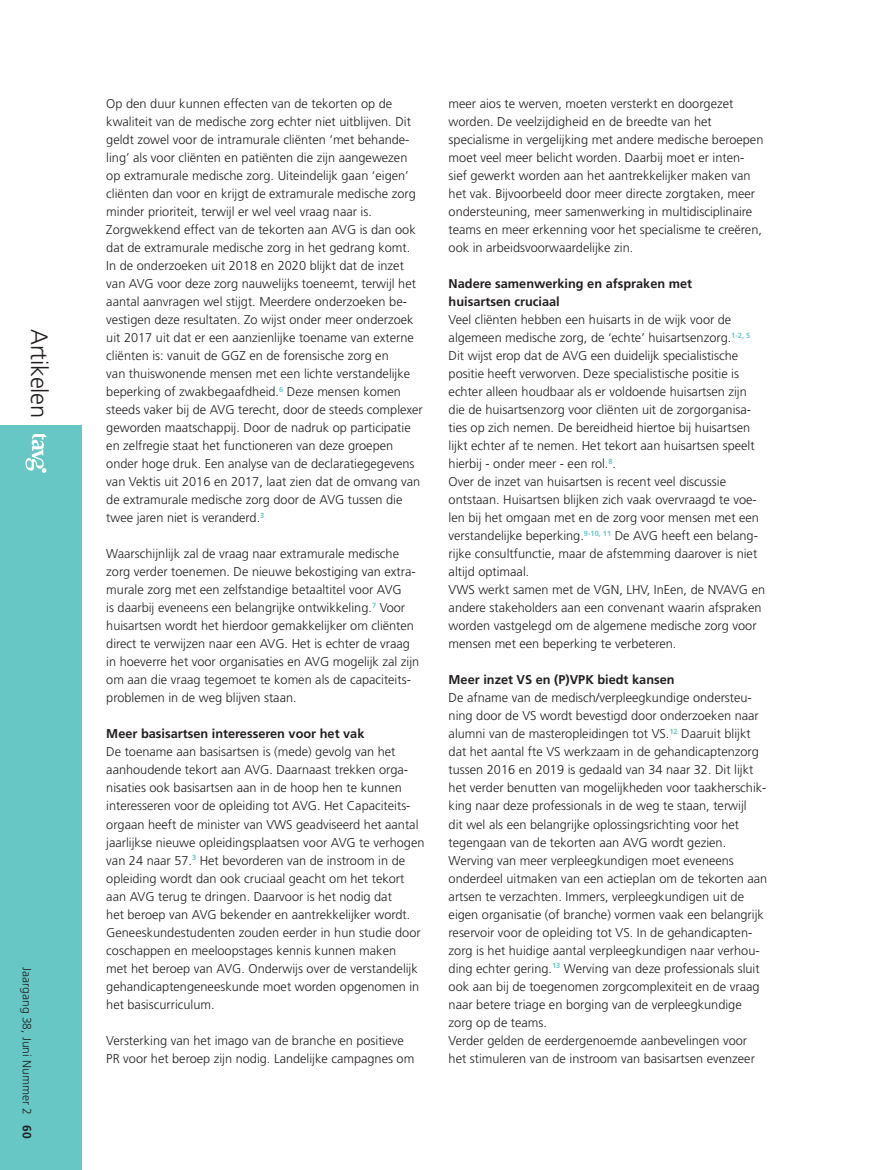
<style>
.page{position:relative;width:893px;height:1170px;background:#fff}
.page>*{position:absolute;margin:0;border:0;box-sizing:border-box;transform-origin:0 0}
.t1{font:300 23.7px "Frutiger LT Std";letter-spacing:-.01em;color:#231f20}
.tussenkop{font:300 12.75px/18px "Frutiger LT Std";color:#231f20}
.tussenkop-2{font:700 12.75px/18px "Frutiger LT Std";color:#231f20}
.t2{font:300 12px "Frutiger LT Std";color:#231f20}
.s1{font-weight:700}
</style>
<div class="page">
<div style="left:0;top:425px;width:81px;height:744px;background:#66c7c5"></div>
<svg style="left:26px;top:434px;width:20px;height:39px"></svg>
<p class="t1" style="left:53px;top:329px;width:91px;rotate:90deg">Artikelen</p>
<p class="t2" style="left:34px;top:967px;width:172px;rotate:90deg">Jaargang 38, Juni Nummer 2 <span class="s1">60</span></p>
<p class="tussenkop" style="left:106px;top:95px;width:311px">Op den duur kunnen effecten van de tekorten op de kwaliteit van de medische zorg echter niet uitblijven. Dit geldt zowel voor de intramurale cliënten ‘met behande&shy;ling’ als voor cliënten en patiënten die zijn aangewezen op extramurale medische zorg. Uiteindelijk gaan ‘eigen’ cliënten dan voor en krijgt de extramurale medische zorg minder prioriteit, terwijl er wel veel vraag naar is.</p>
<p class="tussenkop" style="left:106px;top:221px;width:318px">Zorgwekkend effect van de tekorten aan AVG is dan ook dat de extramurale medische zorg in het gedrang komt.<br>In de onderzoeken uit 2018 en 2020 blijkt dat de inzet van AVG voor deze zorg nauwelijks toeneemt, terwijl het aantal aanvragen wel stijgt. Meerdere onderzoeken be&shy;vestigen deze resultaten. Zo wijst onder meer onderzoek uit 2017 uit dat er een aanzienlijke toename van externe cliënten is: vanuit de GGZ en de forensische zorg en<br>van thuiswonende mensen met een lichte verstandelijke beperking of zwakbegaafdheid.<sup>6</sup> Deze mensen komen steeds vaker bij de AVG terecht, door de steeds complexer geworden maatschappij. Door de nadruk op participatie en zelfregie staat het functioneren van deze groepen onder hoge druk. Een analyse van de declaratiegegevens van Vektis uit 2016 en 2017, laat zien dat de omvang van de extramurale medische zorg door de AVG tussen die twee jaren niet is veranderd.<sup>3</sup></p>
<p class="tussenkop" style="left:106px;top:545px;width:314px">Waarschijnlijk zal de vraag naar extramurale medische zorg verder toenemen. De nieuwe bekostiging van extra&shy;murale zorg met een zelfstandige betaaltitel voor AVG<br>is daarbij eveneens een belangrijke ontwikkeling.<sup>7</sup> Voor huisartsen wordt het hierdoor gemakkelijker om cliënten direct te verwijzen naar een AVG. Het is echter de vraag in hoeverre het voor organisaties en AVG mogelijk zal zijn om aan die vraag tegemoet te komen als de capaciteits&shy;problemen in de weg blijven staan.</p>
<p class="tussenkop-2" style="left:106px;top:725px;width:260px">Meer basisartsen interesseren voor het vak</p>
<p class="tussenkop" style="left:106px;top:743px;width:320px">De toename aan basisartsen is (mede) gevolg van het aanhoudende tekort aan AVG. Daarnaast trekken orga&shy;nisaties ook basisartsen aan in de hoop hen te kunnen interesseren voor de opleiding tot AVG. Het Capaciteits&shy;orgaan heeft de minister van VWS geadviseerd het aantal jaarlijkse nieuwe opleidingsplaatsen voor AVG te verhogen van 24 naar 57.<sup>3</sup> Het bevorderen van de instroom in de opleiding wordt dan ook cruciaal geacht om het tekort aan AVG terug te dringen. Daarvoor is het nodig dat<br>het beroep van AVG bekender en aantrekkelijker wordt.<br>Geneeskundestudenten zouden eerder in hun studie door coschappen en meeloopstages kennis kunnen maken<br>met het beroep van AVG. Onderwijs over de verstandelijk gehandicaptengeneeskunde moet worden opgenomen in het basiscurriculum.</p>
<p class="tussenkop" style="left:106px;top:1031px;width:309px">Versterking van het imago van de branche en positieve<br>PR voor het beroep zijn nodig. Landelijke campagnes om</p>
<p class="tussenkop" style="left:449px;top:95px;width:316px">meer aios te werven, moeten versterkt en doorgezet worden. De veelzijdigheid en de breedte van het specialisme in vergelijking met andere medische beroepen moet veel meer belicht worden. Daarbij moet er inten&shy;sief gewerkt worden aan het aantrekkelijker maken van het vak. Bijvoorbeeld door meer directe zorgtaken, meer ondersteuning, meer samenwerking in multidisciplinaire teams en meer erkenning voor het specialisme te creëren, ook in arbeidsvoorwaardelijke zin.</p>
<p class="tussenkop-2" style="left:449px;top:275px;width:245px">Nadere samenwerking en afspraken met huisartsen cruciaal</p>
<p class="tussenkop" style="left:449px;top:311px;width:308px">Veel cliënten hebben een huisarts in de wijk voor de algemeen medische zorg, de ‘echte’ huisartsenzorg.<sup>1-2,</sup> <sup>5<br></sup>Dit wijst erop dat de AVG een duidelijk specialistische positie heeft verworven. Deze specialistische positie is echter alleen houdbaar als er voldoende huisartsen zijn die de huisartsenzorg voor cliënten uit de zorgorganisa&shy;ties op zich nemen. De bereidheid hiertoe bij huisartsen lijkt echter af te nemen. Het tekort aan huisartsen speelt hierbij - onder meer - een rol.<sup>8</sup>.</p>
<p class="tussenkop" style="left:449px;top:473px;width:312px">Over de inzet van huisartsen is recent veel discussie ontstaan. Huisartsen blijken zich vaak overvraagd te voe&shy;len bij het omgaan met en de zorg voor mensen met een verstandelijke beperking.<sup>9-10,</sup> <sup>11</sup> De AVG heeft een belang&shy;rijke consultfunctie, maar de afstemming daarover is niet altijd optimaal.</p>
<p class="tussenkop" style="left:449px;top:581px;width:318px">VWS werkt samen met de VGN, LHV, InEen, de NVAVG en andere stakeholders aan een convenant waarin afspraken worden vastgelegd om de algemene medische zorg voor mensen met een beperking te verbeteren.</p>
<p class="tussenkop-2" style="left:449px;top:671px;width:228px">Meer inzet VS en (P)VPK biedt kansen</p>
<p class="tussenkop" style="left:449px;top:689px;width:319px">De afname van de medisch/verpleegkundige ondersteu&shy;ning door de VS wordt bevestigd door onderzoeken naar alumni van de masteropleidingen tot VS.<sup>12</sup> Daaruit blijkt dat het aantal fte VS werkzaam in de gehandicaptenzorg tussen 2016 en 2019 is gedaald van 34 naar 32. Dit lijkt het verder benutten van mogelijkheden voor taakherschik&shy;king naar deze professionals in de weg te staan, terwijl<br>dit wel als een belangrijke oplossingsrichting voor het tegengaan van de tekorten aan AVG wordt gezien.</p>
<p class="tussenkop" style="left:449px;top:851px;width:320px">Werving van meer verpleegkundigen moet eveneens onderdeel uitmaken van een actieplan om de tekorten aan artsen te verzachten. Immers, verpleegkundigen uit de eigen organisatie (of branche) vormen vaak een belangrijk reservoir voor de opleiding tot VS. In de gehandicapten&shy;zorg is het huidige aantal verpleegkundigen naar verhou&shy;ding echter gering.<sup>13</sup> Werving van deze professionals sluit ook aan bij de toegenomen zorgcomplexiteit en de vraag naar betere triage en borging van de verpleegkundige zorg op de teams.</p>
<p class="tussenkop" style="left:449px;top:1031px;width:308px">Verder gelden de eerdergenoemde aanbevelingen voor het stimuleren van de instroom van basisartsen evenzeer</p>
</div>
